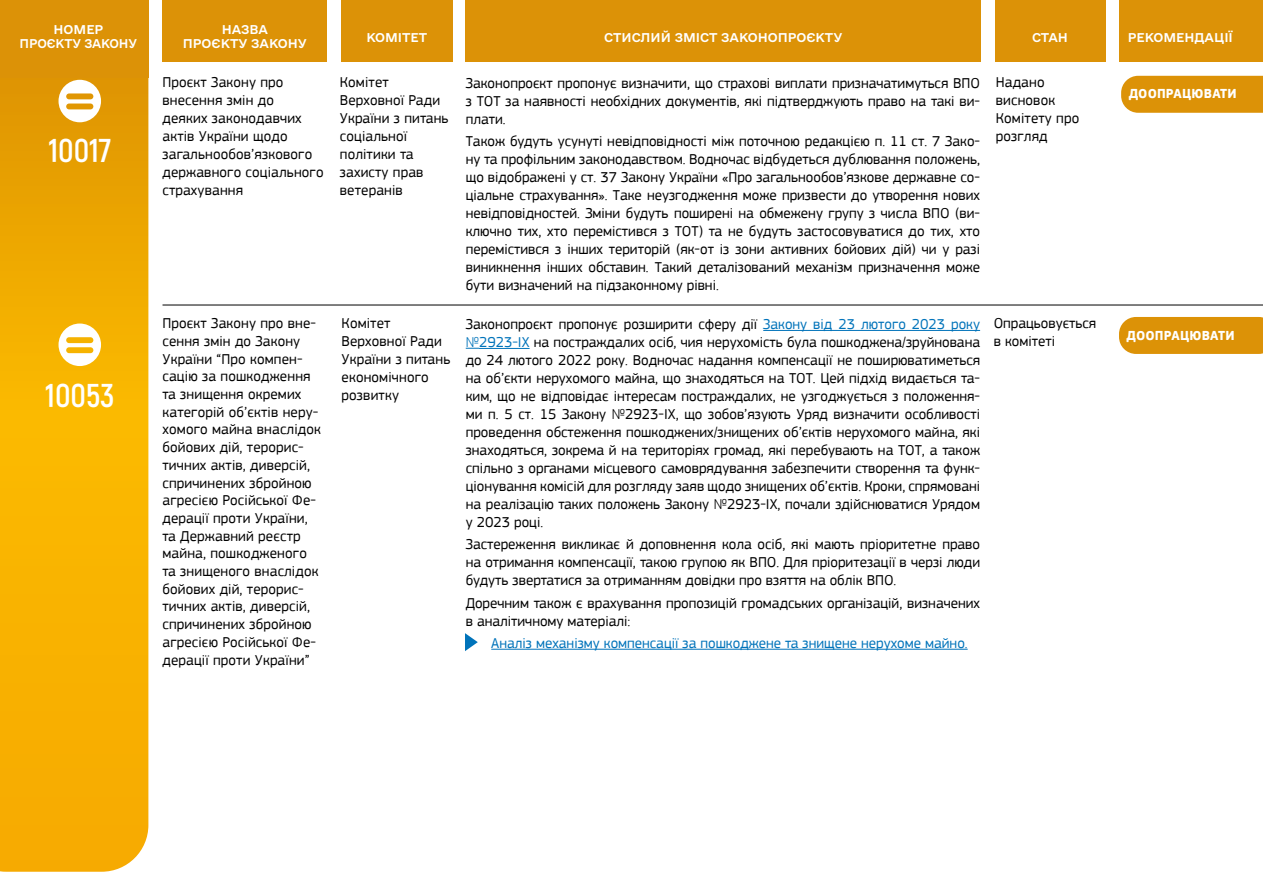
<style>
.page{position:relative;width:1263px;height:893px;background:#fff}
.page>*{position:absolute;margin:0;border:0;box-sizing:border-box;transform-origin:0 0}
.t1{font:700 33px "Akrobat";color:#fff}
.t2{font:15px/18px "PF Square Sans Pro";letter-spacing:.01em;color:#000}
.t3{font:15px "PF Square Sans Pro";color:#0073ba}
.t4{font:700 13.5px "PF Square Sans Pro";letter-spacing:.01em;color:#fff}
.t5{font:12px/14.4px "e Ukraine Medium";color:#fff;text-align:center}
.s1{color:#0073ba}
.s2{font-weight:300;color:#0073ba}
.s3{font-weight:300}
</style>
<div class="page">
<svg style="left:0;top:78px;width:148px;height:794px"></svg>
<div style="left:994px;top:0;width:111px;height:62px;background:#dc9207"></div>
<div style="left:1119px;top:0;width:144px;height:62px;background:#dc9207"></div>
<div style="left:466px;top:0;width:515px;height:62px;background:#dc9207"></div>
<div style="left:163px;top:0;width:164px;height:62px;background:#dc9207"></div>
<div style="left:341px;top:0;width:111px;height:62px;background:#dc9207"></div>
<div style="left:0;top:0;width:148px;height:78px;background:#dc9207"></div>
<hr style="left:162px;top:305px;width:1101px;height:1px;background:#000">
<svg style="left:59px;top:80px;width:42px;height:42px"></svg>
<div style="left:1121px;top:76px;width:142px;height:37px;background:#dc9207"></div>
<div style="left:1119px;top:317px;width:144px;height:37px;background:#dc9207"></div>
<hr style="left:763px;top:330px;width:217px;height:1px;background:#0073ba">
<svg style="left:466px;top:348px;width:13px;height:1px"></svg>
<hr style="left:479px;top:348px;width:51px;height:1px;background:#0073ba">
<hr style="left:491px;top:649px;width:477px;height:1px;background:#0073ba">
<svg style="left:59px;top:323px;width:42px;height:43px"></svg>
<svg style="left:465px;top:633px;width:13px;height:18px"></svg>
<p class="t5" style="left:20px;top:23px;width:119px">НОМЕР<br>ПРОЄКТУ ЗАКОНУ</p>
<h1 class="t1" style="left:48px;top:130px;width:64px">10017</h1>
<h1 class="t1" style="left:45px;top:375px;width:70px">10053</h1>
<p class="t5" style="left:183px;top:23px;width:125px">НАЗВА<br>ПРОЄКТУ ЗАКОНУ</p>
<p class="t5" style="left:366px;top:31px;width:62px">КОМІТЕТ</p>
<p class="t5" style="left:604px;top:31px;width:240px">СТИСЛИЙ ЗМІСТ ЗАКОНОПРОЄКТУ</p>
<p class="t5" style="left:1032px;top:31px;width:38px">СТАН</p>
<p class="t5" style="left:1128px;top:31px;width:107px">РЕКОМЕНДАЦІЇ</p>
<p class="t2" style="left:163px;top:73px;width:163px">Проєкт Закону про внесення змін до<br>деяких законодавчих актів України щодо загальнообов’язкового державного соціального страхування</p>
<p class="t2" style="left:996px;top:73px;width:85px">Надано висновок<br>Комітету про розгляд</p>
<p class="t2" style="left:340px;top:73px;width:110px">Комітет<br>Верховної Ради<br>України з питань соціальної політики та захисту прав ветеранів</p>
<p class="t2" style="left:466px;top:74px;width:516px;text-align:justify">Законопроєкт пропонує визначити, що страхові виплати призначатимуться ВПО з ТОТ за наявності необхідних документів, які підтверджують право на такі ви&shy;плати.</p>
<p class="t2" style="left:466px;top:132px;width:516px;text-align:justify">Також будуть усунуті невідповідності між поточною редакцією п. 11 ст. 7 Зако&shy;ну та профільним законодавством. Водночас відбудеться дублювання положень, що відображені у ст. 37 Закону України «Про загальнообов’язкове державне со&shy;ціальне страхування». Таке неузгодження може призвести до утворення нових невідповідностей. Зміни будуть поширені на обмежену групу з числа ВПО (ви&shy;ключно тих, хто перемістився з ТОТ) та не будуть застосовуватися до тих, хто перемістився з інших територій (як-от із зони активних бойових дій) чи у разі виникнення інших обставин. Такий деталізований механізм призначення може бути визначений на підзаконному рівні.</p>
<p class="t2" style="left:163px;top:314px;width:160px">Проєкт Закону про вне&shy;сення змін до Закону<br>України “Про компен&shy;сацію за пошкодження та знищення окремих категорій об’єктів неру&shy;хомого майна внаслідок бойових дій, терорис&shy;тичних актів, диверсій, спричинених збройною агресією Російської Фе&shy;дерації проти України, та Державний реєстр майна, пошкодженого та знищеного внаслідок бойових дій, терорис&shy;тичних актів, диверсій, спричинених збройною агресією Російської Фе&shy;дерації проти України”</p>
<p class="t2" style="left:342px;top:314px;width:110px">Комітет<br>Верховної Ради<br>України з питань економічного розвитку</p>
<p class="t2" style="left:994px;top:314px;width:104px">Опрацьовується в комітеті</p>
<p class="t2" style="left:466px;top:315px;width:516px;text-align:justify">Законопроєкт пропонує розширити сферу дії <span class="s1">Закону від 23 лютого 2023 року </span><span class="s2">№</span><span class="s1">2923-IX</span> на постраждалих осіб, чия нерухомість була пошкоджена/зруйнована до 24 лютого 2022 року. Водночас надання компенсації не поширюватиметься на об’єкти нерухомого майна, що знаходяться на ТОТ. Цей підхід видається та&shy;ким, що не відповідає інтересам постраждалих, не узгоджується з положення&shy;ми п. 5 ст. 15 Закону <span class="s3">№</span>2923-IX, що зобов’язують Уряд визначити особливості проведення обстеження пошкоджених/знищених об’єктів нерухомого майна, які знаходяться, зокрема й на територіях громад, які перебувають на ТОТ, а також спільно з органами місцевого самоврядування забезпечити створення та функ&shy;ціонування комісій для розгляду заяв щодо знищених об’єктів. Кроки, спрямовані на реалізацію таких положень Закону <span class="s3">№</span>2923-IX, почали здійснюватися Урядом у 2023 році.</p>
<p class="t2" style="left:466px;top:535px;width:516px;text-align:justify">Застереження викликає й доповнення кола осіб, які мають пріоритетне право на отримання компенсації, такою групою як ВПО. Для пріоритезації в черзі люди будуть звертатися за отриманням довідки про взяття на облік ВПО.</p>
<p class="t2" style="left:466px;top:594px;width:516px">Доречним також є врахування пропозицій громадських організацій, визначених в аналітичному матеріалі:</p>
<p class="t3" style="left:491px;top:634px;width:478px">Аналіз механізму компенсації за пошкоджене та знищене нерухоме майно.</p>
<p class="t4" style="left:1129px;top:86px;width:110px">ДООПРАЦЮВАТИ</p>
<p class="t4" style="left:1126px;top:327px;width:110px">ДООПРАЦЮВАТИ</p>
</div>
